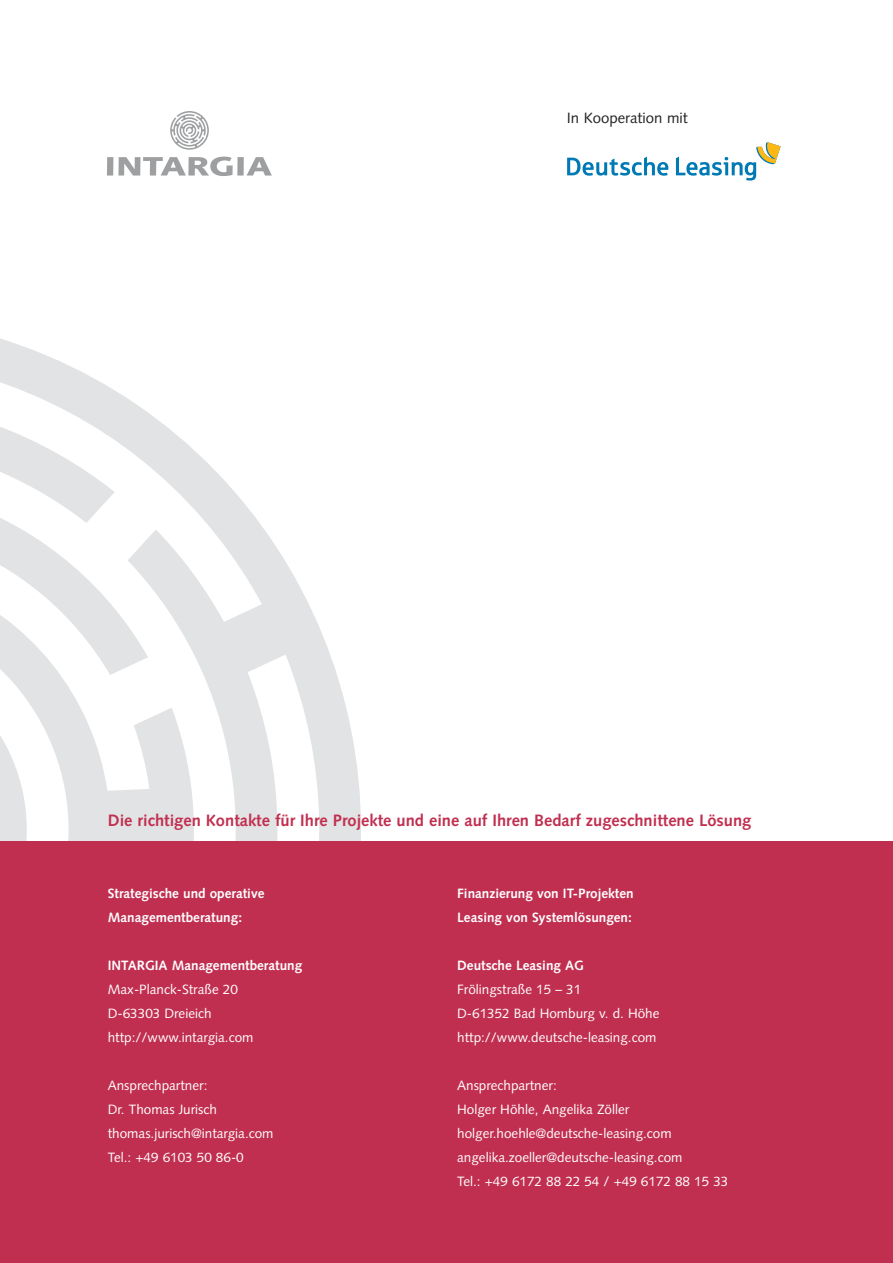
<style>
.page{position:relative;width:893px;height:1263px;background:#fff}
.page>*{position:absolute;margin:0;border:0;box-sizing:border-box;transform-origin:0 0}
.t1{font:700 16.5px "Syntax";color:#c12f50}
.t2{font:15px "Syntax";color:#231f20}
.t3{font:13.5px/24px "Syntax";color:#fff}
.t4{font:700 13.5px/24px "Syntax";color:#fff}
</style>
<div class="page">
<svg style="left:0;top:338px;width:427px;height:504px"></svg>
<div style="left:0;top:842px;width:893px;height:421px;background:#c12f50"></div>
<svg style="left:567px;top:142px;width:213px;height:39px"></svg>
<svg style="left:170px;top:111px;width:39px;height:39px"></svg>
<div style="left:107px;top:157px;width:6px;height:19px;background:#9d9fa1"></div>
<svg style="left:118px;top:157px;width:115px;height:19px"></svg>
<div style="left:237px;top:157px;width:7px;height:19px;background:#9d9fa1"></div>
<svg style="left:247px;top:157px;width:25px;height:19px"></svg>
<p class="t2" style="left:567px;top:112px;width:123px">In Kooperation mit</p>
<p class="t1" style="left:108px;top:814px;width:645px">Die richtigen Kontakte für Ihre Projekte und eine auf Ihren Bedarf zugeschnittene Lösung</p>
<p class="t4" style="left:108px;top:883px;width:158px">Strategische und operative<br>Managementberatung:</p>
<p class="t4" style="left:108px;top:955px;width:196px">INTARGIA Managementberatung</p>
<p class="t3" style="left:108px;top:979px;width:147px">Max-Planck-Straße 20<br>D-63303 Dreieich http://www.intargia.com</p>
<p class="t3" style="left:108px;top:1075px;width:167px">Ansprechpartner:<br>Dr. Thomas Jurisch thomas.jurisch@intargia.com<br>Tel.: +49 6103 50 86-0</p>
<p class="t4" style="left:457px;top:883px;width:178px">Finanzierung von IT-Projekten<br>Leasing von Systemlösungen:</p>
<p class="t4" style="left:457px;top:955px;width:128px">Deutsche Leasing AG</p>
<p class="t3" style="left:457px;top:979px;width:204px">Frölingstraße 15 – 31<br>D-61352 Bad Homburg v. d. Höhe http://www.deutsche-leasing.com</p>
<p class="t3" style="left:457px;top:1075px;width:273px">Ansprechpartner:<br>Holger Höhle, Angelika Zöller holger.hoehle@deutsche-leasing.com angelika.zoeller@deutsche-leasing.com<br>Tel.: +49 6172 88 22 54 / +49 6172 88 15 33</p>
</div>
